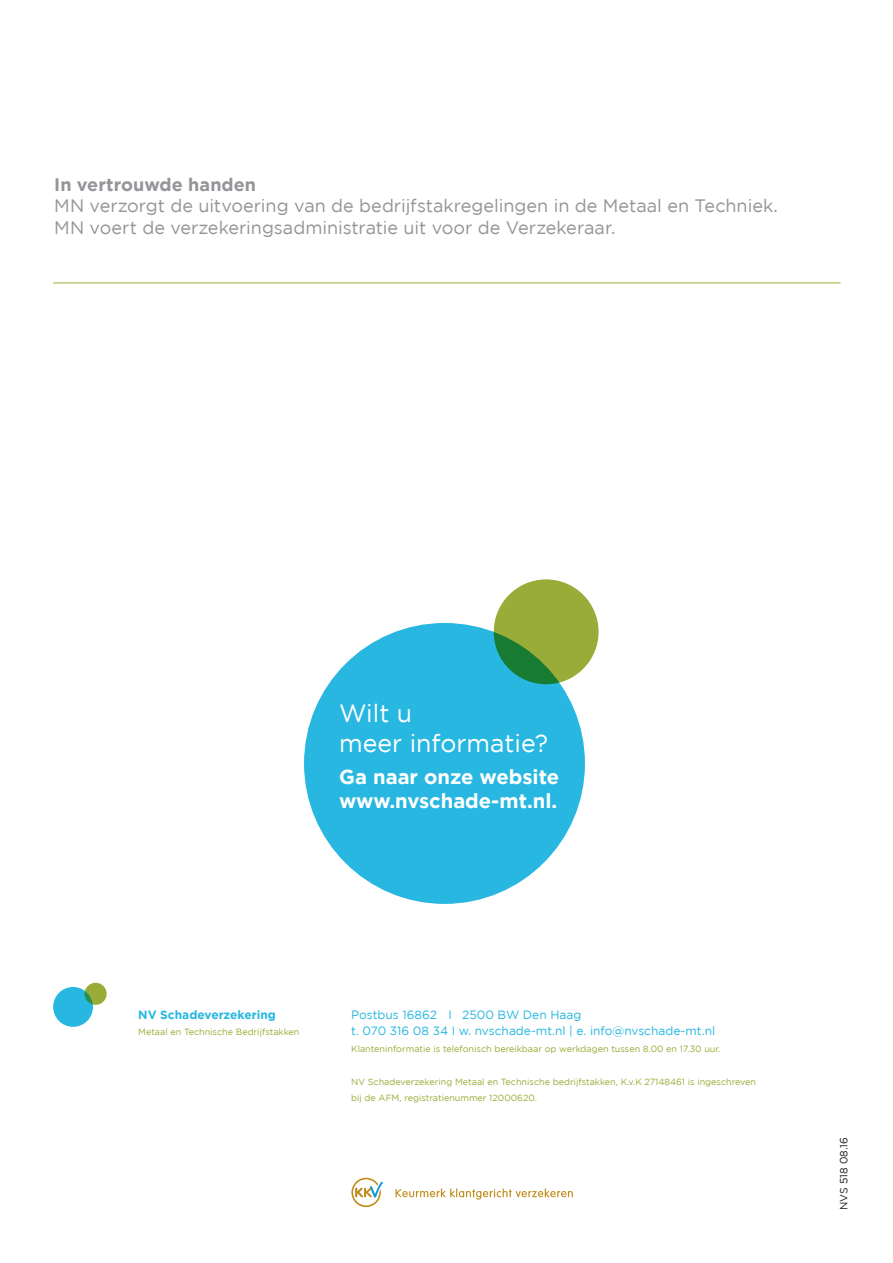
<style>
.page{position:relative;width:893px;height:1263px;background:#fff}
.page>*{position:absolute;margin:0;border:0;box-sizing:border-box;transform-origin:0 0}
.t1{font:24.9px/29.8px "Gotham";color:#fff}
.t2{font:700 20.25px/24.2px "Gotham";color:#fff}
.t3{font:18px/21.6px "Gotham";color:#939598}
.t4{font:700 18px "Gotham";letter-spacing:.005em;color:#939598}
.t5{font:12px "Gotham";color:#27b7e1}
.t6{font:700 12px "Gotham";color:#27b7e1}
.t7{font:10.5px "Gotham";color:#231f20}
.t8{font:9px/16.5px "Gotham";color:#9aac38}
</style>
<div class="page">
<div style="left:53px;top:987px;width:40px;height:40px;background:#27b7e1;border-radius:50%"></div>
<svg style="left:85px;top:983px;width:22px;height:22px"></svg>
<div style="left:304px;top:623px;width:281px;height:281px;background:#27b7e1;border-radius:50%"></div>
<svg style="left:494px;top:579px;width:105px;height:105px;background:#84a438"></svg>
<svg style="left:396px;top:1188px;width:177px;height:12px"></svg>
<svg style="left:351px;top:1177px;width:32px;height:30px"></svg>
<hr style="left:53px;top:283px;width:788px;height:1px;background:#9aac38">
<h3 class="t4" style="left:54px;top:174px;width:203px">In vertrouwde handen</h3>
<h3 class="t3" style="left:54px;top:195px;width:725px">MN verzorgt de uitvoering van de bedrijfstakregelingen in de Metaal en Techniek.<br>MN voert de verzekeringsadministratie uit voor de Verzekeraar.</h3>
<h1 class="t1" style="left:339px;top:698px;width:211px">Wilt u<br>meer informatie?</h1>
<h2 class="t2" style="left:339px;top:764px;width:222px">Ga naar onze website www.nvschade-mt.nl.</h2>
<h3 class="t6" style="left:138px;top:1007px;width:139px">NV Schadeverzekering</h3>
<h3 class="t5" style="left:351px;top:1008px;width:232px">Postbus 16862 I 2500 BW Den Haag</h3>
<p class="t8" style="left:138px;top:1024px;width:163px">Metaal en Technische Bedrijfstakken</p>
<h3 class="t5" style="left:351px;top:1024px;width:365px">t. 070 316 08 34 I w. nvschade-mt.nl | e. info@nvschade-mt.nl</h3>
<p class="t8" style="left:351px;top:1040px;width:371px">Klanteninformatie is telefonisch bereikbaar op werkdagen tussen 8.00 en 17.30 uur.</p>
<p class="t8" style="left:351px;top:1073px;width:406px">NV Schadeverzekering Metaal en Technische bedrijfstakken, K.v.K 27148461 is ingeschreven bij de AFM, registratienummer 12000620.</p>
<p class="t7" style="left:838px;top:1210px;width:74px;rotate:-90deg">NVS 518 08.16</p>
</div>
